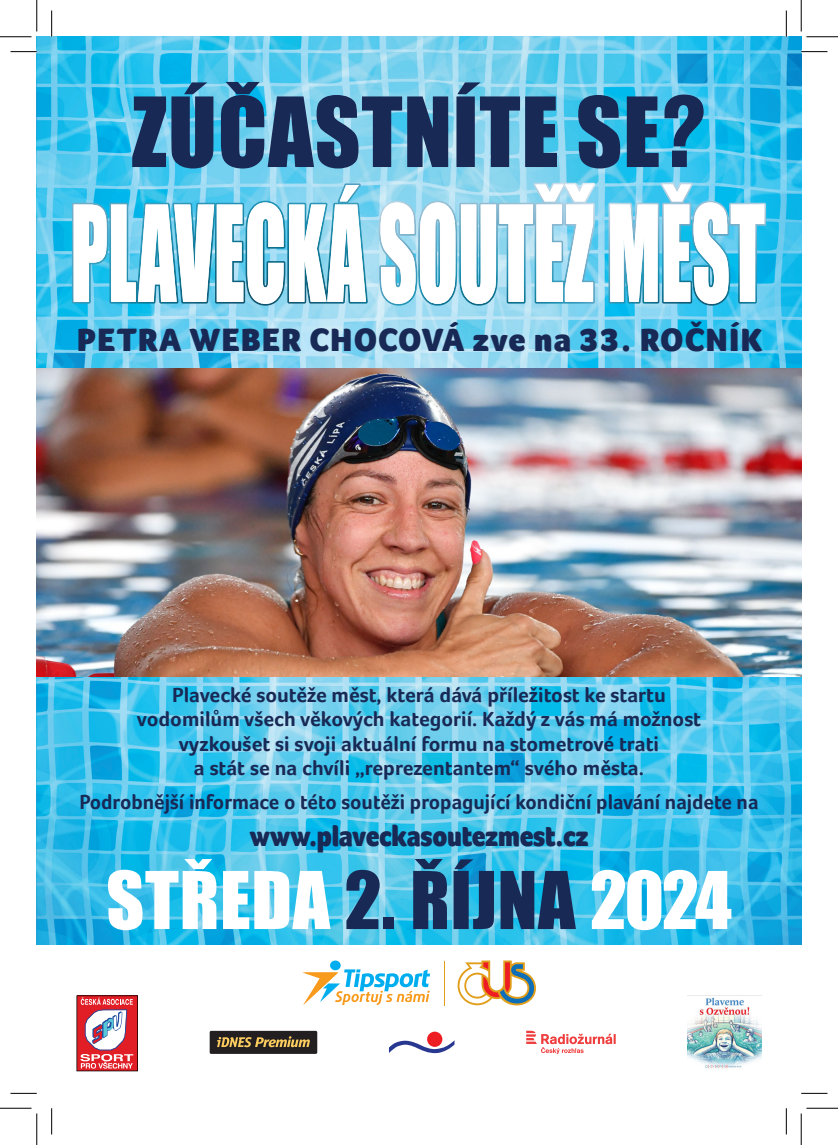
<style>
.page{position:relative;width:838px;height:1145px;background:#fff}
.page>*{position:absolute;margin:0;border:0;box-sizing:border-box;transform-origin:0 0}
.t1{font:89.25px "Impact";letter-spacing:.01em;color:#182956}
.t2{font:73.5px "Impact";letter-spacing:.01em;color:#fff}
.t3{font:900 33.25px "Foco";letter-spacing:.03em;color:#182956}
.t4{font:900 29.75px "Foco";letter-spacing:-.01em;color:#182956;scale:.9 1}
.t5{font:700 21px/24.5px "Foco";color:#182956;text-align:center}
.s1{font-family:"Helvetica Inserat CE"}
.s2{color:#182956}
</style>
<div class="page">
<img style="left:37px;top:37px;width:764px;height:908px">
<img style="left:37px;top:368px;width:764px;height:309px">
<svg style="left:76px;top:995px;width:62px;height:76px"></svg>
<svg style="left:302px;top:969px;width:128px;height:36px"></svg>
<div style="left:330px;top:961px;width:10px;height:9px;background:#00aeef;border-radius:50%"></div>
<svg style="left:457px;top:961px;width:78px;height:44px"></svg>
<hr style="left:444px;top:961px;width:1px;height:44px;background:#e09e1b">
<svg style="left:72px;top:183px;width:296px;height:123px"></svg>
<svg style="left:378px;top:183px;width:217px;height:123px"></svg>
<svg style="left:608px;top:183px;width:158px;height:123px"></svg>
<div style="left:427px;top:1032px;width:15px;height:15px;background:#ee1d23;border-radius:50%"></div>
<svg style="left:389px;top:1040px;width:65px;height:13px"></svg>
<svg style="left:526px;top:1031px;width:89px;height:23px"></svg>
<div style="left:210px;top:1031px;width:107px;height:23px;background:#231f20;border-radius:2px"></div>
<svg style="left:217px;top:1036px;width:93px;height:11px"></svg>
<img style="left:687px;top:995px;width:74px;height:74px">
<svg style="left:10px;top:51px;width:27px;height:1px"></svg>
<svg style="left:801px;top:51px;width:26px;height:1px"></svg>
<svg style="left:10px;top:1093px;width:27px;height:1px"></svg>
<svg style="left:801px;top:1093px;width:26px;height:1px"></svg>
<svg style="left:51px;top:10px;width:1px;height:27px"></svg>
<svg style="left:51px;top:1108px;width:1px;height:26px"></svg>
<svg style="left:786px;top:10px;width:1px;height:27px"></svg>
<svg style="left:786px;top:1108px;width:1px;height:26px"></svg>
<hr style="left:0;top:36px;width:32px;height:1px;background:#000">
<hr style="left:806px;top:36px;width:31px;height:1px;background:#000">
<hr style="left:0;top:1108px;width:32px;height:1px;background:#000">
<hr style="left:806px;top:1108px;width:31px;height:1px;background:#000">
<hr style="left:36px;top:0;width:1px;height:31px;background:#000">
<hr style="left:36px;top:1113px;width:1px;height:32px;background:#000">
<hr style="left:800px;top:0;width:1px;height:31px;background:#000">
<hr style="left:800px;top:1113px;width:1px;height:32px;background:#000">
<h1 class="t1" style="left:132px;top:63px;width:575px">ZÚČASTNÍTE SE<span class="s1">?</span></h1>
<h3 class="t3" style="left:77px;top:318px;width:687px">PETRA WEBER CHOCOVÁ zve na 33. ROČNÍK</h3>
<p class="t5" style="left:137px;top:682px;width:565px">Plavecké soutěže měst, která dává příležitost ke startu vodomilům všech věkových kategorií. Každý z vás má možnost vyzkoušet si svoji aktuální formu na stometrové trati<br>a stát se na chvíli „reprezentantem“ svého města.</p>
<p class="t5" style="left:79px;top:789px;width:680px">Podrobnější informace o této soutěži propagující kondiční plavání najdete na</p>
<h3 class="t4" style="left:249px;top:817px;width:378px">www.plaveckasoutezmest.cz</h3>
<h2 class="t2" style="left:106px;top:843px;width:627px">STŘEDA <span class="s2">2. ŘÍJNA</span> 2024</h2>
</div>
